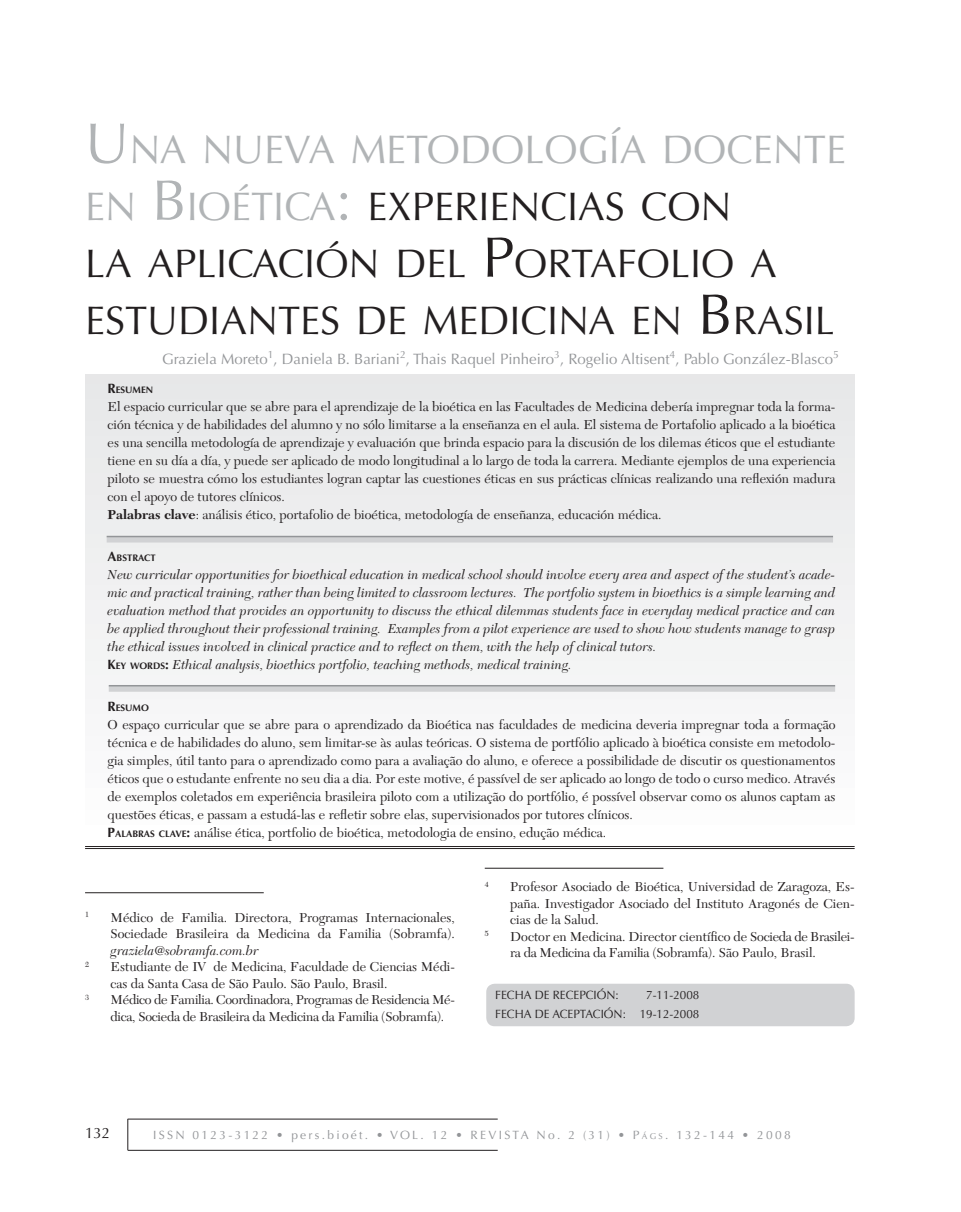
<style>
.page{position:relative;width:961px;height:1212px;background:#fff}
.page>*{position:absolute;margin:0;border:0;box-sizing:border-box;transform-origin:0 0}
.t1{font:39.9px/57px "Optima";color:#231f20}
.t2{font:15px "Optima";color:#939598}
.t3{font:15px "Optima";color:#231f20}
.t4{font:13.5px/18px "New Caledonia";color:#231f20}
.t5{font:italic 13.5px/18px "New Caledonia";color:#231f20}
.t6{font:13.5px/16.5px "New Caledonia";letter-spacing:-.02em;color:#231f20}
.t7{font:12px "Optima";letter-spacing:.19em;color:#939598}
.t8{font:12px/19.2px "Optima";color:#231f20;text-align:right}
.t9{font:700 9.45px "Optima";color:#231f20}
.t10{font:7.8px "New Caledonia";color:#231f20}
.s1{font-size:57px;color:#b1b4b6}
.s2{color:#b1b4b6}
.s3{font-size:57px}
.s4{font-size:13.5px}
.s5{font-weight:700}
.s6{font-family:"Optima";font-weight:700;font-style:normal}
.s7{font-family:"Optima";font-weight:700;font-style:normal;font-size:9.45px}
.s8{font-family:"Optima";font-weight:700}
.s9{font-family:"Optima";font-weight:700;font-size:9.45px}
.s10{font-size:8.4px}
</style>
<div class="page">
<hr style="left:128px;top:1119px;width:369px;height:1px;background:#231f20">
<hr style="left:128px;top:1150px;width:369px;height:1px;background:#231f20">
<hr style="left:127px;top:1119px;width:1px;height:31px;background:#231f20">
<div style="left:486px;top:984px;width:368px;height:42px;background:#d1d2d4;border-radius:9px"></div>
<div style="left:85px;top:375px;width:769px;height:469px;background:#f2f2f3"></div>
<svg style="left:107px;top:537px;width:726px;height:5px;background:#cdced0"></svg>
<hr style="left:107px;top:536px;width:726px;height:1px;background:#939598">
<hr style="left:85px;top:846px;width:769px;height:1px;background:#231f20">
<hr style="left:85px;top:848px;width:769px;height:1px;background:#231f20">
<hr style="left:85px;top:892px;width:179px;height:1px;background:#231f20">
<div style="left:109px;top:686px;width:726px;height:6px;background:#d1d2d4"></div>
<hr style="left:109px;top:685px;width:726px;height:1px;background:#939598">
<hr style="left:485px;top:868px;width:178px;height:1px;background:#231f20">
<h1 class="t1" style="left:85px;top:124px;width:762px"><span class="s1">U</span><span class="s2">NA NUEVA METODOLOGÍA DOCENTE<br>EN</span> <span class="s1">B</span><span class="s2">IOÉTICA</span><span class="s1">:</span> EXPERIENCIAS CON<br>LA APLICACIÓN DEL <span class="s3">P</span>ORTAFOLIO A<br>ESTUDIANTES DE MEDICINA EN <span class="s3">B</span>RASIL</h1>
<p class="t2" style="left:162px;top:352px;width:678px">Graziela Moreto<sup>1</sup>, Daniela B. Bariani<sup>2</sup>, Thais Raquel Pinheiro<sup>3</sup>, Rogelio Altisent<sup>4</sup>, Pablo González-Blasco<sup>5</sup></p>
<p class="t9" style="left:108px;top:386px;width:47px"><span class="s4">R</span>ESUMEN</p>
<p class="t4" style="left:108px;top:399px;width:729px">El espacio curricular que se abre para el aprendizaje de la bioética en las Facultades de Medicina debería impregnar toda la forma&shy;ción técnica y de habilidades del alumno y no sólo limitarse a la enseñanza en el aula. El sistema de Portafolio aplicado a la bioética es una sencilla metodología de aprendizaje y evaluación que brinda espacio para la discusión de los dilemas éticos que el estudiante tiene en su día a día, y puede ser aplicado de modo longitudinal a lo largo de toda la carrera. Mediante ejemplos de una experiencia piloto se muestra cómo los estudiantes logran captar las cuestiones éticas en sus prácticas clínicas realizando una reflexión madura con el apoyo de tutores clínicos.<br><span class="s5">Palabras clave</span>: análisis ético, portafolio de bioética, metodología de enseñanza, educación médica.</p>
<p class="t9" style="left:108px;top:554px;width:50px"><span class="s4">A</span>BSTRACT</p>
<p class="t5" style="left:108px;top:567px;width:729px">New curricular opportunities for bioethical education in medical school should involve every area and aspect of the student’s acade&shy;mic and practical training, rather than being limited to classroom lectures. The portfolio system in bioethics is a simple learning and evaluation method that provides an opportunity to discuss the ethical dilemmas students face in everyday medical practice and can be applied throughout their professional training. Examples from a pilot experience are used to show how students manage to grasp the ethical issues involved in clinical practice and to reflect on them, with the help of clinical tutors.<br><span class="s6">K</span><span class="s7">EY WORDS</span><span class="s6">:</span> Ethical analysis, bioethics portfolio, teaching methods, medical training.</p>
<p class="t9" style="left:108px;top:704px;width:43px"><span class="s4">R</span>ESUMO</p>
<p class="t4" style="left:108px;top:717px;width:729px">O espaço curricular que se abre para o aprendizado da Bioética nas faculdades de medicina deveria impregnar toda a formação técnica e de habilidades do aluno, sem limitar-se às aulas teóricas. O sistema de portfólio aplicado à bioética consiste em metodolo&shy;gia simples, útil tanto para o aprendizado como para a avaliação do aluno, e oferece a possibilidade de discutir os questionamentos éticos que o estudante enfrente no seu dia a dia. Por este motive, é passível de ser aplicado ao longo de todo o curso medico. Através de exemplos coletados em experiência brasileira piloto com a utilização do portfólio, é possível observar como os alunos captam as questões éticas, e passam a estudá-las e refletir sobre elas, supervisionados por tutores clínicos.<br><span class="s8">P</span><span class="s9">ALABRAS CLAVE</span><span class="s8">:</span> análise ética, portfolio de bioética, metodologia de ensino, edução médica.</p>
<p class="t10" style="left:485px;top:881px;width:5px">4</p>
<p class="t4" style="left:510px;top:880px;width:346px;line-height:16.5px;text-align:justify">Profesor Asociado de Bioética, Universidad de Zaragoza, Es&shy;paña. Investigador Asociado del Instituto Aragonés de Cien&shy;cias de la Salud.</p>
<p class="t10" style="left:485px;top:930px;width:5px">5</p>
<p class="t4" style="left:510px;top:929px;width:346px;line-height:16.5px">Doctor en Medicina. Director científico de Socieda de Brasilei&shy;ra da Medicina da Familia (Sobramfa). São Paulo, Brasil.</p>
<p class="t10" style="left:85px;top:911px;width:5px">1</p>
<p class="t4" style="left:111px;top:910px;width:346px;line-height:16.5px">Médico de Familia. Directora, Programas Internacionales,<br>Sociedade Brasileira da Medicina da Familia (Sobramfa).</p>
<p class="t5" style="left:111px;top:942px;width:150px">graziela@sobramfa.com.br</p>
<p class="t10" style="left:85px;top:961px;width:5px">2</p>
<p class="t4" style="left:111px;top:960px;width:346px;line-height:16.5px">Estudiante de IV de Medicina, Faculdade de Ciencias Médi&shy;cas da Santa Casa de São Paulo. São Paulo, Brasil.</p>
<p class="t10" style="left:85px;top:994px;width:5px">3</p>
<p class="t6" style="left:111px;top:993px;width:346px">Médico de Familia. Coordinadora, Programas de Residencia Mé&shy;dica, Socieda de Brasileira da Medicina da Familia (Sobramfa).</p>
<p class="t8" style="left:495px;top:986px;width:125px">FECHA DE RECEPCIÓN:</p>
<p class="t8" style="left:495px;top:986px;width:206px">7-11-2008<br>FECHA DE ACEPTACIÓN: 19-12-2008</p>
<p class="t3" style="left:85px;top:1126px;width:27px">132</p>
<p class="t7" style="left:153px;top:1130px;width:639px">ISSN 0123-3122 • pers.bioét. • VOL. 12 • REVISTA No. 2 (31) • P<span class="s10">ÁGS</span>. 132-144 • 2008</p>
</div>
